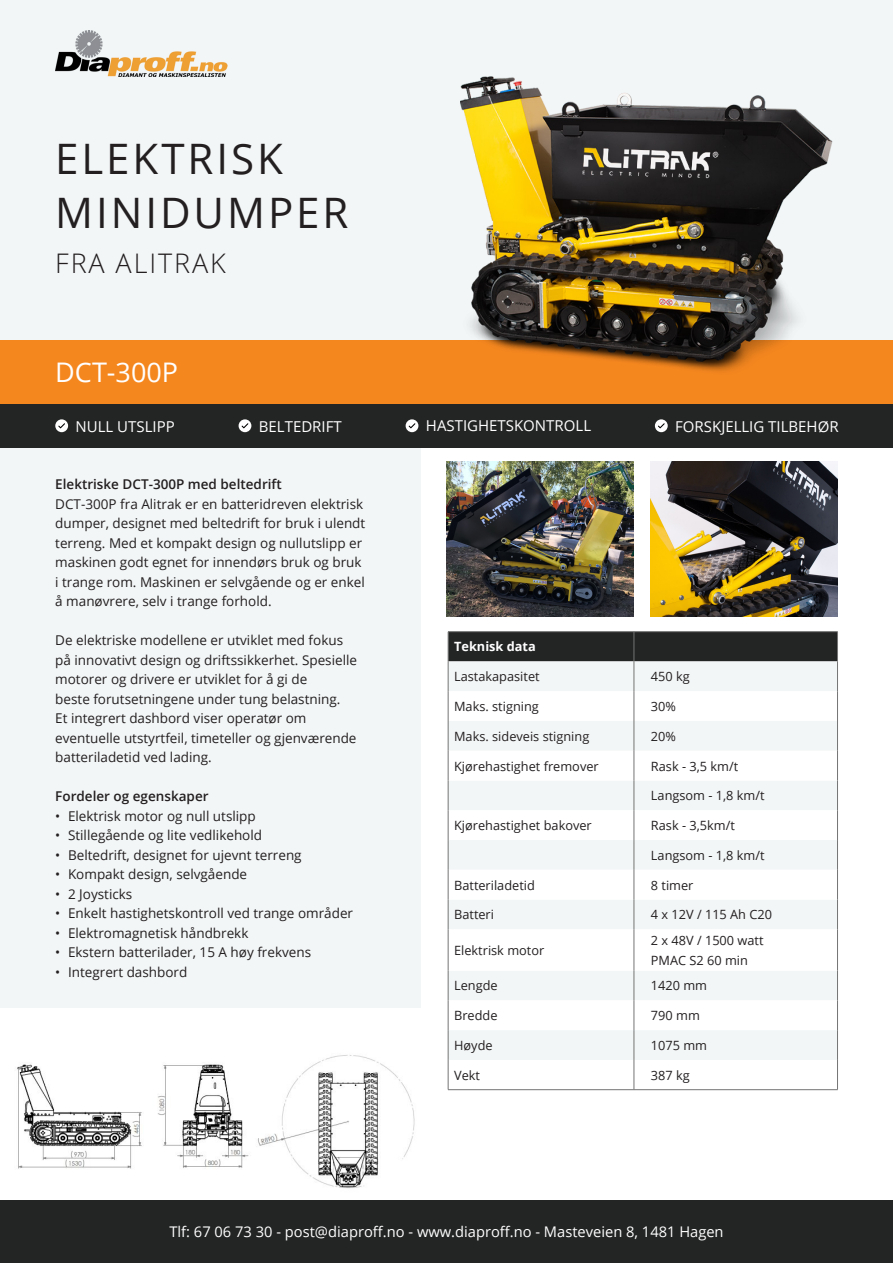
<style>
.page{position:relative;width:893px;height:1263px;background:#fff}
.page>*{position:absolute;margin:0;border:0;box-sizing:border-box;transform-origin:0 0}
.t1{font:42px "Open Sans";letter-spacing:.07em;color:#231f20}
.t2{font:300 27px "Open Sans";letter-spacing:.07em;color:#231f20}
.t3{font:27px "Open Sans";color:#fff}
.t4{font:15px "Open Sans";color:#fff}
.t5{font:14.7px "Open Sans";color:#fff}
.t6{font:13.5px/19.5px "Open Sans";color:#231f20}
.t7{font:600 13.5px "Open Sans";color:#231f20}
.t8{font:12.75px/19.5px "Open Sans";color:#231f20}
.t9{font:700 12.75px "Open Sans";color:#fff}
.s1{font-weight:600}
</style>
<div class="page">
<div style="left:449px;top:661px;width:388px;height:30px;background:#f3f6f7"></div>
<svg style="left:449px;top:691px;width:388px;height:398px"></svg>
<hr style="left:634px;top:661px;width:1px;height:30px;background:#737473">
<hr style="left:634px;top:691px;width:1px;height:30px;background:#737473">
<hr style="left:634px;top:721px;width:1px;height:30px;background:#737473">
<svg style="left:634px;top:751px;width:1px;height:29px"></svg>
<hr style="left:634px;top:780px;width:1px;height:30px;background:#737473">
<hr style="left:634px;top:810px;width:1px;height:30px;background:#737473">
<hr style="left:634px;top:840px;width:1px;height:30px;background:#737473">
<svg style="left:634px;top:870px;width:1px;height:29px"></svg>
<hr style="left:634px;top:899px;width:1px;height:30px;background:#737473">
<hr style="left:634px;top:929px;width:1px;height:41px;background:#737473">
<hr style="left:634px;top:970px;width:1px;height:30px;background:#737473">
<hr style="left:634px;top:1000px;width:1px;height:30px;background:#737473">
<hr style="left:634px;top:1030px;width:1px;height:30px;background:#737473">
<svg style="left:634px;top:1060px;width:1px;height:29px"></svg>
<hr style="left:448px;top:631px;width:186px;height:1px;background:#737473">
<hr style="left:634px;top:631px;width:204px;height:1px;background:#737473">
<div style="left:448px;top:632px;width:390px;height:29px;background:#232424"></div>
<hr style="left:448px;top:661px;width:1px;height:30px;background:#737473">
<hr style="left:837px;top:661px;width:1px;height:30px;background:#737473">
<hr style="left:448px;top:691px;width:1px;height:30px;background:#737473">
<hr style="left:837px;top:691px;width:1px;height:30px;background:#737473">
<hr style="left:448px;top:721px;width:1px;height:30px;background:#737473">
<hr style="left:837px;top:721px;width:1px;height:30px;background:#737473">
<svg style="left:448px;top:751px;width:1px;height:29px"></svg>
<svg style="left:837px;top:751px;width:1px;height:29px"></svg>
<hr style="left:448px;top:780px;width:1px;height:30px;background:#737473">
<hr style="left:837px;top:780px;width:1px;height:30px;background:#737473">
<hr style="left:448px;top:810px;width:1px;height:30px;background:#737473">
<hr style="left:837px;top:810px;width:1px;height:30px;background:#737473">
<hr style="left:448px;top:840px;width:1px;height:30px;background:#737473">
<hr style="left:837px;top:840px;width:1px;height:30px;background:#737473">
<svg style="left:448px;top:870px;width:1px;height:29px"></svg>
<svg style="left:837px;top:870px;width:1px;height:29px"></svg>
<hr style="left:448px;top:899px;width:1px;height:30px;background:#737473">
<hr style="left:837px;top:899px;width:1px;height:30px;background:#737473">
<hr style="left:448px;top:929px;width:1px;height:41px;background:#737473">
<hr style="left:837px;top:929px;width:1px;height:41px;background:#737473">
<hr style="left:448px;top:970px;width:1px;height:30px;background:#737473">
<hr style="left:837px;top:970px;width:1px;height:30px;background:#737473">
<hr style="left:448px;top:1000px;width:1px;height:30px;background:#737473">
<hr style="left:837px;top:1000px;width:1px;height:30px;background:#737473">
<svg style="left:448px;top:1060px;width:1px;height:29px"></svg>
<svg style="left:837px;top:1060px;width:1px;height:29px"></svg>
<hr style="left:448px;top:1089px;width:186px;height:1px;background:#737473">
<hr style="left:634px;top:1089px;width:204px;height:1px;background:#737473">
<hr style="left:448px;top:1030px;width:1px;height:30px;background:#737473">
<hr style="left:837px;top:1030px;width:1px;height:30px;background:#737473">
<img style="left:446px;top:461px;width:188px;height:155px">
<img style="left:650px;top:461px;width:188px;height:155px">
<div style="left:0;top:404px;width:421px;height:796px;background:#f3f6f7"></div>
<div style="left:0;top:1008px;width:435px;height:192px;background:#fff"></div>
<img style="left:17px;top:1055px;width:398px;height:133px">
<div style="left:0;top:1200px;width:893px;height:63px;background:#232424"></div>
<div style="left:0;top:404px;width:893px;height:44px;background:#232424"></div>
<div style="left:0;top:339px;width:893px;height:65px;background:#f5871f"></div>
<div style="left:0;top:0;width:893px;height:339px;background:#f3f6f7"></div>
<img style="left:55px;top:31px;width:172px;height:46px">
<svg style="left:55px;top:419px;width:13px;height:13px"></svg>
<svg style="left:58px;top:423px;width:7px;height:5px"></svg>
<div style="left:239px;top:419px;width:12px;height:13px;background:#fff;border-radius:50%"></div>
<svg style="left:242px;top:423px;width:6px;height:5px"></svg>
<svg style="left:655px;top:419px;width:13px;height:13px"></svg>
<svg style="left:658px;top:423px;width:7px;height:5px"></svg>
<div style="left:406px;top:419px;width:12px;height:13px;background:#fff;border-radius:50%"></div>
<svg style="left:409px;top:423px;width:6px;height:5px"></svg>
<img style="left:438px;top:76px;width:404px;height:296px">
<p class="t1" style="left:55px;top:130px;width:229px">ELEKTRISK</p>
<p class="t1" style="left:55px;top:184px;width:295px">MINIDUMPER</p>
<p class="t2" style="left:55px;top:245px;width:172px">FRA ALITRAK</p>
<p class="t3" style="left:55px;top:354px;width:124px">DCT-300P</p>
<p class="t4" style="left:76px;top:416px;width:101px">NULL UTSLIPP</p>
<p class="t4" style="left:259px;top:416px;width:84px">BELTEDRIFT</p>
<p class="t4" style="left:426px;top:415px;width:167px">HASTIGHETSKONTROLL</p>
<p class="t4" style="left:675px;top:416px;width:165px">FORSKJELLIG TILBEHØR</p>
<p class="t6" style="left:55px;top:474px;width:312px"><span class="s1">Elektriske DCT-300P med beltedrift<br></span>DCT-300P fra Alitrak er en batteridreven elektrisk dumper, designet med beltedrift for bruk i ulendt terreng. Med et kompakt design og nullutslipp er maskinen godt egnet for innendørs bruk og bruk i trange rom. Maskinen er selvgående og er enkel å manøvrere, selv i trange forhold.</p>
<p class="t6" style="left:55px;top:630px;width:303px">De elektriske modellene er utviklet med fokus på innovativt design og driftssikkerhet. Spesielle motorer og drivere er utviklet for å gi de<br>beste forutsetningene under tung belastning.<br>Et integrert dashbord viser operatør om eventuelle utstyrtfeil, timeteller og gjenværende batteriladetid ved lading.</p>
<p class="t7" style="left:55px;top:787px;width:155px">Fordeler og egenskaper</p>
<p class="t6" style="left:55px;top:806px;width:202px">• Elektrisk motor og null utslipp</p>
<p class="t6" style="left:55px;top:825px;width:208px">• Stillegående og lite vedlikehold</p>
<p class="t6" style="left:55px;top:845px;width:248px">• Beltedrift, designet for ujevnt terreng</p>
<p class="t6" style="left:55px;top:864px;width:193px">• Kompakt design, selvgående</p>
<p class="t6" style="left:55px;top:884px;width:79px">• 2 Joysticks</p>
<p class="t6" style="left:55px;top:903px;width:299px">• Enkelt hastighetskontroll ved trange områder</p>
<p class="t6" style="left:55px;top:923px;width:195px">• Elektromagnetisk håndbrekk</p>
<p class="t6" style="left:55px;top:942px;width:257px">• Ekstern batterilader, 15 A høy frekvens</p>
<p class="t6" style="left:55px;top:962px;width:134px">• Integrert dashbord</p>
<p class="t9" style="left:454px;top:638px;width:83px">Teknisk data</p>
<p class="t8" style="left:454px;top:666px;width:87px">Lastakapasitet</p>
<p class="t8" style="left:651px;top:666px;width:40px">450 kg</p>
<p class="t8" style="left:454px;top:696px;width:86px">Maks. stigning</p>
<p class="t8" style="left:651px;top:696px;width:27px">30%</p>
<p class="t8" style="left:454px;top:726px;width:137px">Maks. sideveis stigning</p>
<p class="t8" style="left:651px;top:726px;width:27px">20%</p>
<p class="t8" style="left:454px;top:756px;width:146px">Kjørehastighet fremover</p>
<p class="t8" style="left:651px;top:756px;width:89px">Rask - 3,5 km/t</p>
<p class="t8" style="left:651px;top:785px;width:115px">Langsom - 1,8 km/t</p>
<p class="t8" style="left:454px;top:815px;width:139px">Kjørehastighet bakover</p>
<p class="t8" style="left:651px;top:815px;width:85px">Rask - 3,5km/t</p>
<p class="t8" style="left:651px;top:845px;width:115px">Langsom - 1,8 km/t</p>
<p class="t8" style="left:454px;top:875px;width:82px">Batteriladetid</p>
<p class="t8" style="left:651px;top:875px;width:44px">8 timer</p>
<p class="t8" style="left:454px;top:905px;width:41px">Batteri</p>
<p class="t8" style="left:651px;top:905px;width:123px">4 x 12V / 115 Ah C20</p>
<p class="t8" style="left:454px;top:940px;width:92px">Elektrisk motor</p>
<p class="t8" style="left:651px;top:930px;width:114px">2 x 48V / 1500 watt<br>PMAC S2 60 min</p>
<p class="t8" style="left:454px;top:976px;width:45px">Lengde</p>
<p class="t8" style="left:651px;top:976px;width:58px">1420 mm</p>
<p class="t8" style="left:454px;top:1005px;width:45px">Bredde</p>
<p class="t8" style="left:651px;top:1005px;width:50px">790 mm</p>
<p class="t8" style="left:454px;top:1035px;width:40px">Høyde</p>
<p class="t8" style="left:651px;top:1035px;width:58px">1075 mm</p>
<p class="t8" style="left:454px;top:1065px;width:27px">Vekt</p>
<p class="t8" style="left:651px;top:1065px;width:40px">387 kg</p>
<p class="t5" style="left:169px;top:1222px;width:556px">Tlf: 67 06 73 30 - post@diaproff.no - www.diaproff.no - Masteveien 8, 1481 Hagen</p>
</div>
